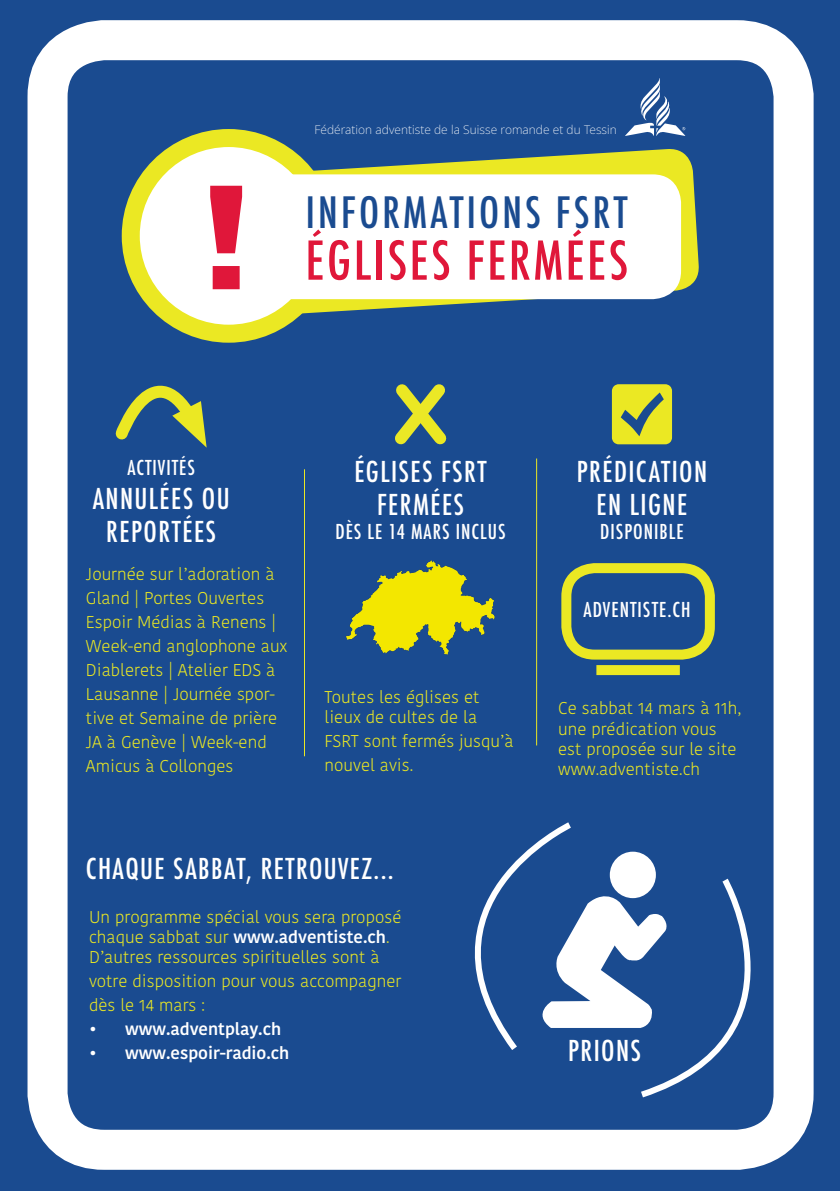
<style>
.page{position:relative;width:840px;height:1191px;background:#fff}
.page>*{position:absolute;margin:0;border:0;box-sizing:border-box;transform-origin:0 0}
.t1{font:500 condensed 52px "Futura";letter-spacing:.05em;color:#e0173a}
.t2{font:500 condensed 42px "Futura";letter-spacing:.075em;color:#1a4b90}
.t3{font:500 condensed 28px/33.6px "Futura";letter-spacing:.05em;color:#fff;text-align:center}
.t4{font:500 condensed 20px "Futura";letter-spacing:.05em;color:#fff}
.t5{font:300 17px/24px "Kohinoor Devanagari";color:#ebe823}
.t6{font:600 17px "Kohinoor Devanagari";color:#fff}
.t7{font:200 12px "Noto Sans";letter-spacing:.005em;color:#fff}
.s1{font-weight:600;color:#fff}
</style>
<div class="page">
<div style="left:0;top:0;width:839px;height:1191px;background:#1a4b90"></div>
<div style="left:27px;top:20px;width:786px;height:1149px;border:40px solid #fff;border-radius:57px"></div>
<svg style="left:272px;top:148px;width:427px;height:169px"></svg>
<svg style="left:131px;top:138px;width:195px;height:196px;background:#fbfbdc"></svg>
<div style="left:122px;top:129px;width:213px;height:214px;border:18px solid #ebe823;border-radius:50%"></div>
<div style="left:216px;top:174px;width:464px;height:125px;background:#fff;border-radius:28px"></div>
<svg style="left:210px;top:186px;width:32px;height:103px"></svg>
<svg style="left:625px;top:78px;width:60px;height:58px"></svg>
<svg style="left:395px;top:384px;width:52px;height:61px"></svg>
<svg style="left:115px;top:385px;width:92px;height:63px"></svg>
<hr style="left:304px;top:469px;width:1px;height:287px;background:#ebe823">
<hr style="left:536px;top:458px;width:1px;height:287px;background:#ebe823">
<img style="left:346px;top:560px;width:149px;height:95px">
<svg style="left:611px;top:384px;width:60px;height:60px;background:#c7cd35"></svg>
<div style="left:561px;top:563px;width:153px;height:96px;border:10px solid #ebe823;border-radius:28px"></div>
<div style="left:596px;top:665px;width:83px;height:10px;background:#ebe823"></div>
<svg style="left:641px;top:874px;width:171px;height:228px"></svg>
<svg style="left:474px;top:822px;width:195px;height:234px"></svg>
<p class="t7" style="left:314px;top:121px;width:304px">Fédération adventiste de la Suisse romande et du Tessin</p>
<p class="t2" style="left:306px;top:185px;width:323px">INFORMATIONS FSRT</p>
<p class="t1" style="left:305px;top:227px;width:324px">ÉGLISES FERMÉES</p>
<p class="t4" style="left:127px;top:455px;width:69px">ACTIVITÉS</p>
<p class="t3" style="left:93px;top:482px;width:138px">ANNULÉES OU<br>REPORTÉES</p>
<p class="t5" style="left:86px;top:562px;width:190px">Journée sur l’adoration à<br>Gland | Portes Ouvertes</p>
<p class="t5" style="left:86px;top:610px;width:203px">Espoir Médias à Renens |<br>Week-end anglophone aux<br>Diablerets | Atelier EDS à<br>Lausanne | Journée spor&shy;tive et Semaine de prière<br>JA à Genève | Week-end<br>Amicus à Collonges</p>
<p class="t3" style="left:354px;top:455px;width:134px">ÉGLISES FSRT</p>
<p class="t3" style="left:377px;top:488px;width:88px">FERMÉES</p>
<p class="t4" style="left:335px;top:519px;width:172px">DÈS LE 14 MARS INCLUS</p>
<p class="t5" style="left:324px;top:686px;width:156px;line-height:20.4px">Toutes les églises et lieux de cultes de la</p>
<p class="t5" style="left:324px;top:729px;width:190px">FSRT sont fermés jusqu’à nouvel avis.</p>
<p class="t3" style="left:576px;top:455px;width:132px">PRÉDICATION</p>
<p class="t3" style="left:596px;top:488px;width:92px">EN LIGNE</p>
<p class="t4" style="left:600px;top:519px;width:85px">DISPONIBLE</p>
<p class="t4" style="left:583px;top:596px;width:108px">ADVENTISTE.CH</p>
<p class="t5" style="left:558px;top:698px;width:185px;line-height:20.4px">Ce sabbat 14 mars à 11h, une prédication vous est proposée sur le site www.adventiste.ch</p>
<p class="t3" style="left:86px;top:852px;width:309px">CHAQUE SABBAT, RETROUVEZ...</p>
<p class="t5" style="left:89px;top:906px;width:314px;line-height:20.4px">Un programme spécial vous sera proposé chaque sabbat sur <span class="s1">www.adventiste.ch</span>.</p>
<p class="t5" style="left:89px;top:945px;width:313px">D’autres ressources spirituelles sont à votre disposition pour vous accompagner dès le 14 mars :</p>
<p class="t6" style="left:89px;top:1019px;width:193px">• www.adventplay.ch</p>
<p class="t6" style="left:89px;top:1043px;width:202px">• www.espoir-radio.ch</p>
<p class="t3" style="left:567px;top:1034px;width:74px">PRIONS</p>
</div>
